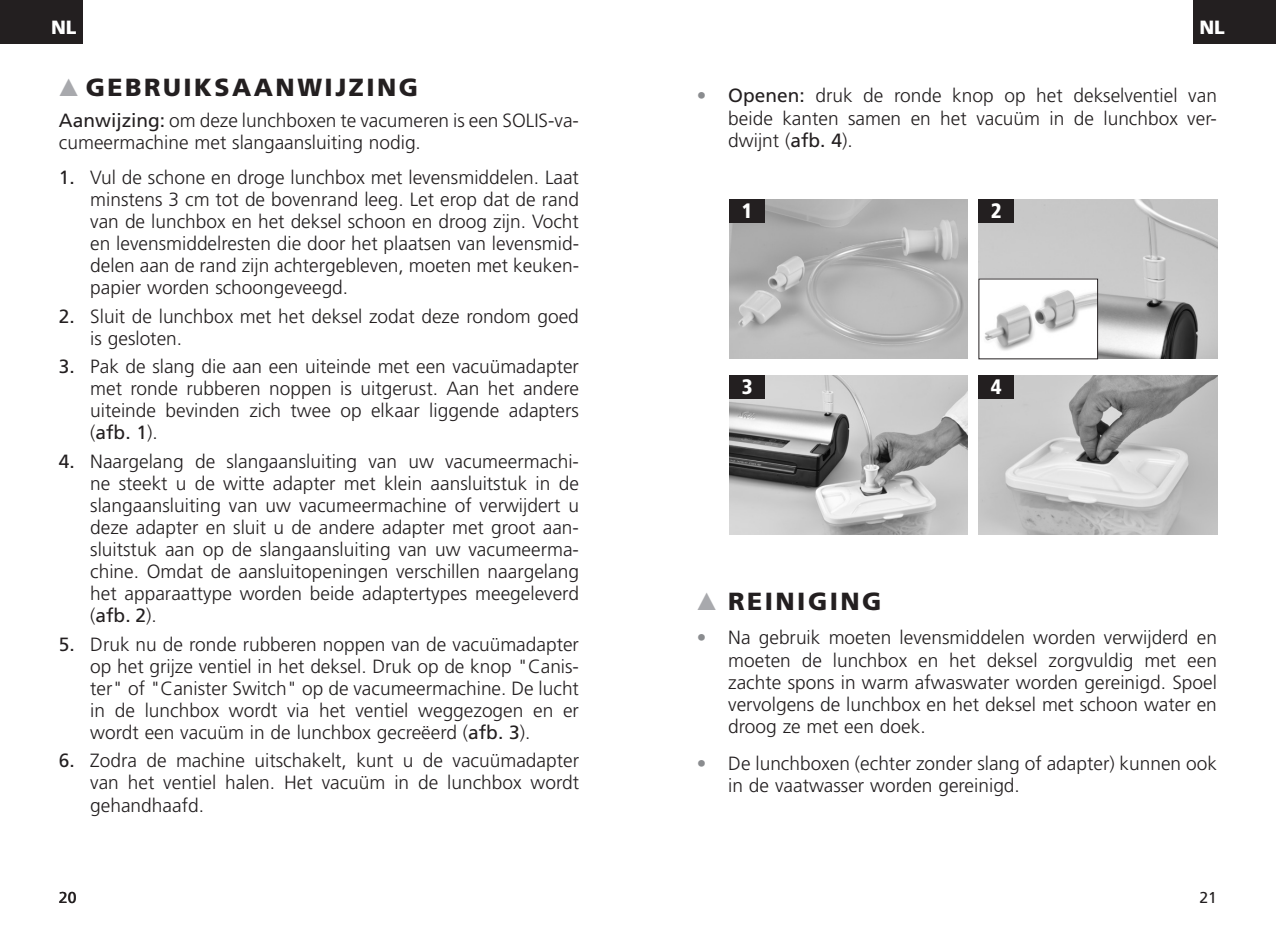
<style>
.page{position:relative;width:1276px;height:948px;background:#fff}
.page>*{position:absolute;margin:0;border:0;box-sizing:border-box;transform-origin:0 0}
.t1{font:900 24.75px "Frutiger";letter-spacing:.1em;color:#231f20}
.t2{font:900 condensed 20.93px "Frutiger";color:#fff}
.t3{font:300 19.12px/22.1px "Frutiger";color:#231f20;text-align:justify}
.t4{font:900 19.12px "Frutiger";color:#fff}
.t5{font:15.75px "Frutiger";color:#231f20}
.s1{color:#a8a9ad}
.s2{font-weight:400}
.s3{font-weight:400;color:#8a8c8f}
</style>
<div class="page">
<div style="left:0;top:0;width:83px;height:44px;background:#231f20"></div>
<div style="left:1193px;top:0;width:83px;height:44px;background:#231f20"></div>
<img style="left:729px;top:199px;width:239px;height:159px">
<img style="left:978px;top:199px;width:239px;height:159px">
<img style="left:729px;top:375px;width:239px;height:159px">
<img style="left:978px;top:375px;width:239px;height:159px">
<div style="left:729px;top:199px;width:36px;height:23px;background:#231f20"></div>
<div style="left:978px;top:199px;width:36px;height:23px;background:#231f20"></div>
<div style="left:729px;top:375px;width:36px;height:23px;background:#231f20"></div>
<div style="left:978px;top:375px;width:36px;height:23px;background:#231f20"></div>
<img style="left:980px;top:281px;width:115px;height:76px">
<p class="t4" style="left:51px;top:16px;width:27px">NL</p>
<p class="t1" style="left:59px;top:72px;width:361px"><span class="s1">▲</span> GEBRUIKSAANWIJZING</p>
<p class="t3" style="left:59px;top:109px;width:521px"><span class="s2">Aanwijzing:</span> om deze lunchboxen te vacumeren is een SOLIS-va&shy;cumeermachine met slangaansluiting nodig.</p>
<p class="t3" style="left:90px;top:166px;width:490px;text-indent:-31px"><span class="s2">1.</span> Vul de schone en droge lunchbox met levensmiddelen. Laat minstens 3 cm tot de bovenrand leeg. Let erop dat de rand van de lunchbox en het deksel schoon en droog zijn. Vocht en levensmiddelresten die door het plaatsen van levensmid&shy;delen aan de rand zijn achtergebleven, moeten met keuken&shy;papier worden schoongeveegd.</p>
<p class="t3" style="left:90px;top:305px;width:490px;text-indent:-31px"><span class="s2">2.</span> Sluit de lunchbox met het deksel zodat deze rondom goed is gesloten.</p>
<p class="t3" style="left:90px;top:355px;width:490px;text-indent:-31px"><span class="s2">3.</span> Pak de slang die aan een uiteinde met een vacuümadapter met ronde rubberen noppen is uitgerust. Aan het andere uiteinde bevinden zich twee op elkaar liggende adapters (<span class="s2">afb. 1</span>).</p>
<p class="t3" style="left:90px;top:450px;width:490px;text-indent:-31px"><span class="s2">4.</span> Naargelang de slangaansluiting van uw vacumeermachi&shy;ne steekt u de witte adapter met klein aansluitstuk in de slangaansluiting van uw vacumeermachine of verwijdert u deze adapter en sluit u de andere adapter met groot aan&shy;sluitstuk aan op de slangaansluiting van uw vacumeerma&shy;chine. Omdat de aansluitopeningen verschillen naargelang het apparaattype worden beide adaptertypes meegeleverd (<span class="s2">afb. 2</span>).</p>
<p class="t3" style="left:90px;top:632px;width:490px;text-indent:-31px"><span class="s2">5.</span> Druk nu de ronde rubberen noppen van de vacuümadapter op het grijze ventiel in het deksel. Druk op de knop "Canis&shy;ter" of "Canister Switch" op de vacumeermachine. De lucht in de lunchbox wordt via het ventiel weggezogen en er wordt een vacuüm in de lunchbox gecreëerd (<span class="s2">afb. 3</span>).</p>
<p class="t3" style="left:90px;top:749px;width:490px;text-indent:-31px"><span class="s2">6.</span> Zodra de machine uitschakelt, kunt u de vacuümadapter van het ventiel halen. Het vacuüm in de lunchbox wordt gehandhaafd.</p>
<p class="t4" style="left:1199px;top:16px;width:27px">NL</p>
<p class="t3" style="left:728px;top:85px;width:490px;text-indent:-31px"><span class="s3">•</span> <span class="s2">Openen:</span> druk de ronde knop op het dekselventiel van beide kanten samen en het vacuüm in de lunchbox ver&shy;dwijnt (<span class="s2">afb. 4</span>).</p>
<p class="t2" style="left:742px;top:198px;width:12px">1</p>
<p class="t2" style="left:991px;top:198px;width:12px">2</p>
<p class="t2" style="left:742px;top:374px;width:12px">3</p>
<p class="t2" style="left:991px;top:374px;width:12px">4</p>
<p class="t1" style="left:697px;top:585px;width:186px"><span class="s1">▲</span> REINIGING</p>
<p class="t3" style="left:728px;top:626px;width:490px;text-indent:-31px"><span class="s3">•</span> Na gebruik moeten levensmiddelen worden verwijderd en moeten de lunchbox en het deksel zorgvuldig met een zachte spons in warm afwaswater worden gereinigd. Spoel vervolgens de lunchbox en het deksel met schoon water en droog ze met een doek.</p>
<p class="t3" style="left:728px;top:751px;width:490px;text-indent:-31px"><span class="s3">•</span> De lunchboxen (echter zonder slang of adapter) kunnen ook in de vaatwasser worden gereinigd.</p>
<p class="t5" style="left:59px;top:888px;width:19px">20</p>
<p class="t5" style="left:1199px;top:888px;width:19px">21</p>
</div>
